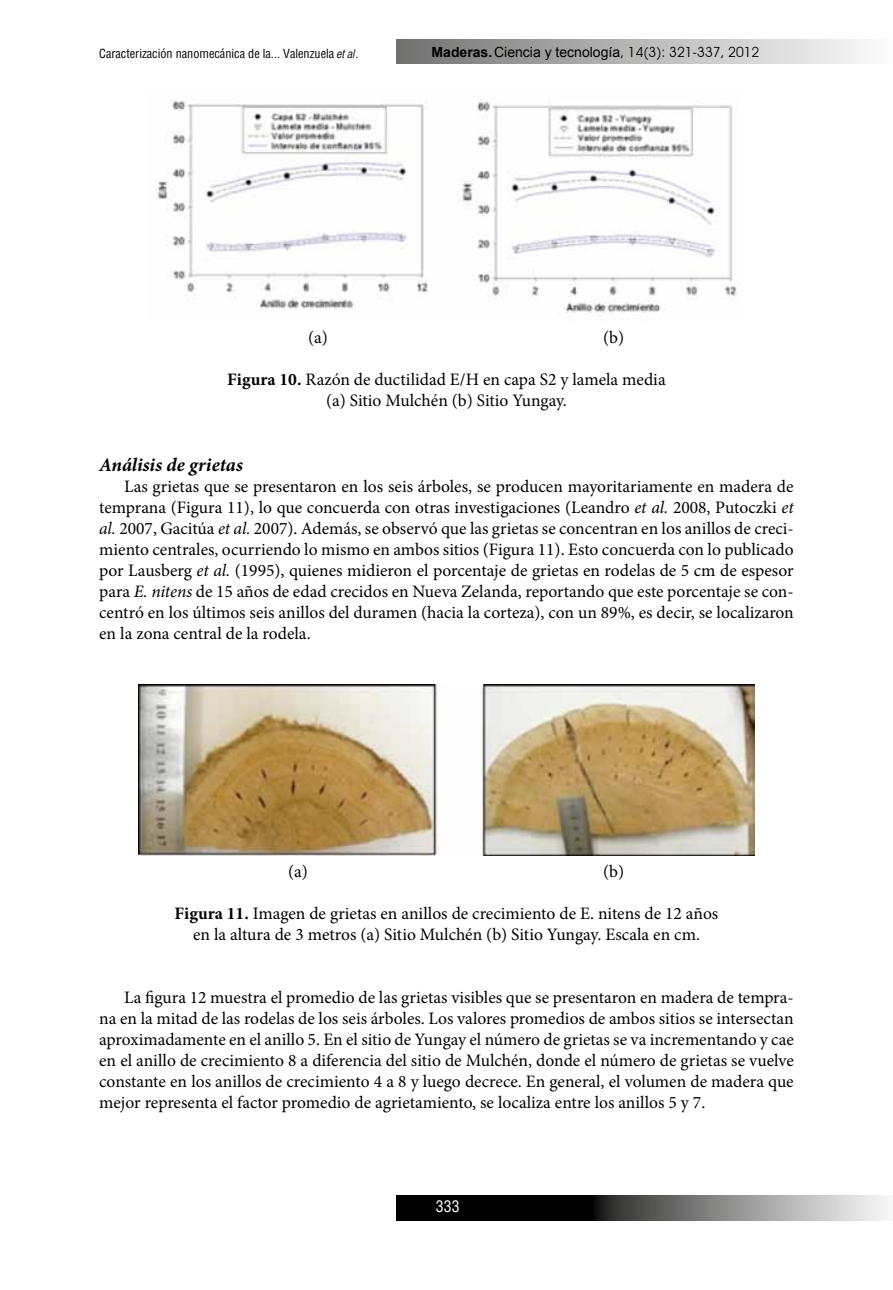
<style>
.page{position:relative;width:893px;height:1290px;background:#fff}
.page>*{position:absolute;margin:0;border:0;box-sizing:border-box;transform-origin:0 0}
.t1{font:italic 700 19.25px "Minion Pro";letter-spacing:.005em;color:#000}
.t2{font:17.5px/21px "Minion Pro";color:#000;text-align:center}
.t3{font:condensed 15.75px "Helvetica LT Std";color:#fff}
.t4{font:14px "Avant Garde";color:#000}
.t5{font:condensed 12.25px "Helvetica";color:#000}
.s1{font-family:"Helvetica CY Oblique";font-stretch:normal}
.s2{font-family:"Arial";font-weight:700}
.s3{font-family:"Arial"}
.s4{font-weight:700}
.s5{font-style:italic}
</style>
<div class="page">
<img style="left:397px;top:1196px;width:490px;height:24px">
<div style="left:397px;top:40px;width:496px;height:24px;background:linear-gradient(to right,#747473,#fefefe)"></div>
<img style="left:157px;top:99px;width:580px;height:214px">
<img style="left:138px;top:684px;width:617px;height:172px">
<p class="t5" style="left:99px;top:45px;width:261px">Caracterización nanomecánica de la... Valenzuela <span class="s1">et al</span>.</p>
<p class="t4" style="left:432px;top:43px;width:329px"><span class="s2">Maderas.</span><span class="s3">Ciencia y tecnología</span>, 14(3): 321-337, 2012</p>
<p class="t2" style="left:308px;top:327px;width:21px">(a)</p>
<p class="t2" style="left:603px;top:327px;width:22px">(b)</p>
<p class="t2" style="left:227px;top:369px;width:440px"><span class="s4">Figura 10.</span> Razón de ductilidad E/H en capa S2 y lamela media (a) Sitio Mulchén (b) Sitio Yungay.</p>
<p class="t1" style="left:99px;top:451px;width:145px">Análisis de grietas</p>
<p class="t2" style="left:99px;top:476px;width:696px;text-align:justify;text-indent:25px">Las grietas que se presentaron en los seis árboles, se producen mayoritariamente en madera de temprana (Figura 11), lo que concuerda con otras investigaciones (Leandro <span class="s5">et al.</span> 2008, Putoczki <span class="s5">et al.</span> 2007, Gacitúa <span class="s5">et al.</span> 2007). Además, se observó que las grietas se concentran en los anillos de creci&shy;miento centrales, ocurriendo lo mismo en ambos sitios (Figura 11). Esto concuerda con lo publicado por Lausberg <span class="s5">et al.</span> (1995), quienes midieron el porcentaje de grietas en rodelas de 5 cm de espesor para <span class="s5">E. nitens</span> de 15 años de edad crecidos en Nueva Zelanda, reportando que este porcentaje se con&shy;centró en los últimos seis anillos del duramen (hacia la corteza), con un 89%, es decir, se localizaron en la zona central de la rodela.</p>
<p class="t2" style="left:288px;top:861px;width:21px">(a)</p>
<p class="t2" style="left:603px;top:861px;width:22px">(b)</p>
<p class="t2" style="left:175px;top:903px;width:545px"><span class="s4">Figura 11.</span> Imagen de grietas en anillos de crecimiento de E. nitens de 12 años en la altura de 3 metros (a) Sitio Mulchén (b) Sitio Yungay. Escala en cm.</p>
<p class="t2" style="left:99px;top:987px;width:696px;text-align:justify;text-indent:25px">La gura 12 muestra el promedio de las grietas visibles que se presentaron en madera de tempra&shy;na en la mitad de las rodelas de los seis árboles. Los valores promedios de ambos sitios se intersectan aproximadamente en el anillo 5. En el sitio de Yungay el número de grietas se va incrementando y cae en el anillo de crecimiento 8 a diferencia del sitio de Mulchén, donde el número de grietas se vuelve constante en los anillos de crecimiento 4 a 8 y luego decrece. En general, el volumen de madera que mejor representa el factor promedio de agrietamiento, se localiza entre los anillos 5 y 7.</p>
<p class="t3" style="left:436px;top:1196px;width:25px">333</p>
</div>
